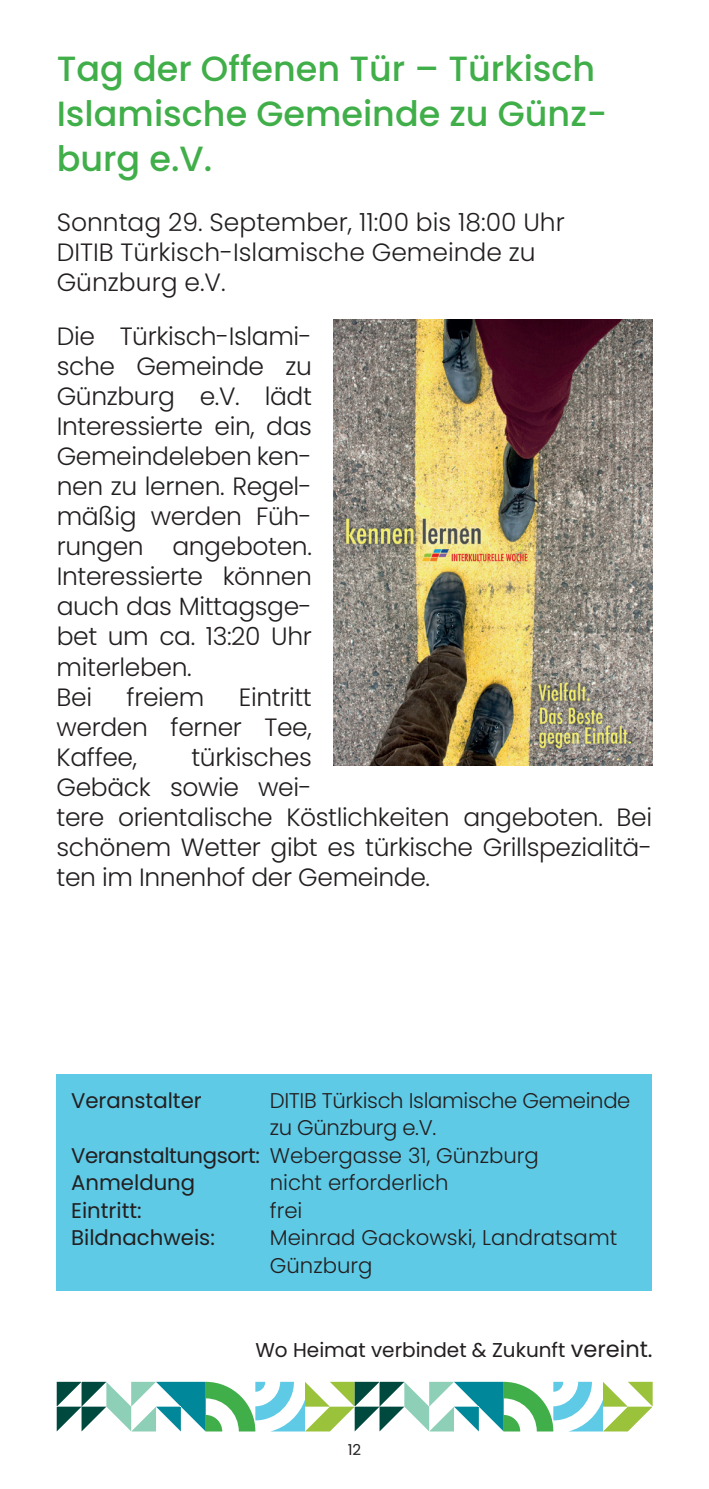
<style>
.page{position:relative;width:709px;height:1489px;background:#fff}
.page>*{position:absolute;margin:0;border:0;box-sizing:border-box;transform-origin:0 0}
.t1{font:500 35px/45px "Poppins";color:#40ae49}
.t2{font:300 25px/30px "Poppins";letter-spacing:-.015em;color:#231f20}
.t3{font:300 21.25px/27.5px "Poppins";color:#231f20}
.t4{font:21.25px/27.5px "Poppins";color:#231f20}
.t5{font:20px "Poppins";color:#231f20}
.t6{font:15px "Poppins";color:#231f20}
.s1{font-size:22.5px}
</style>
<div class="page">
<svg style="left:57px;top:1381px;width:595px;height:50px"></svg>
<img style="left:333px;top:319px;width:319px;height:446px">
<div style="left:57px;top:1074px;width:595px;height:216px;background:#5ecae6"></div>
<h1 class="t1" style="left:57px;top:46px;width:552px">Tag der Offenen Tür – Türkisch<br>Islamische Gemeinde zu Günz&shy;burg e.V.</h1>
<p class="t2" style="left:57px;top:207px;width:509px">Sonntag 29. September, 11:00 bis 18:00 Uhr<br>DITIB Türkisch-Islamische Gemeinde zu<br>Günzburg e.V.</p>
<p class="t2" style="left:57px;top:322px;width:257px">Die Türkisch-Islami&shy;sche Gemeinde zu<br>Günzburg e.V. lädt<br>Interessierte ein, das<br>Gemeindeleben ken&shy;nen zu lernen. Regel&shy;mäßig werden Füh&shy;rungen angeboten.<br>Interessierte können auch das Mittagsge&shy;bet um ca. 13:20 Uhr miterleben.<br>Bei</p>
<p class="t2" style="left:127px;top:682px;width:79px">freiem</p>
<p class="t2" style="left:57px;top:682px;width:257px;text-align:justify;text-indent:182px">Eintritt werden ferner Tee, Kaffee,</p>
<p class="t2" style="left:56px;top:742px;width:597px;text-indent:135px">türkisches<br>Gebäck sowie wei-<br>tere orientalische Köstlichkeiten angeboten. Bei schönem Wetter gibt es türkische Grillspezialitä&shy;ten im Innenhof der Gemeinde.</p>
<p class="t4" style="left:71px;top:1086px;width:132px">Veranstalter</p>
<p class="t4" style="left:71px;top:1141px;width:190px">Veranstaltungsort:<br>Anmeldung<br>Eintritt:<br>Bildnachweis:</p>
<p class="t3" style="left:270px;top:1086px;width:362px">DITIB Türkisch Islamische Gemeinde zu Günzburg e.V.<br>Webergasse 31, Günzburg<br>nicht erforderlich<br>frei<br>Meinrad Gackowski, Landratsamt<br>Günzburg</p>
<p class="t5" style="left:255px;top:1338px;width:399px">Wo Heimat verbindet &amp; Zukunft <span class="s1">vereint.</span></p>
<p class="t6" style="left:348px;top:1440px;width:15px">12</p>
</div>
